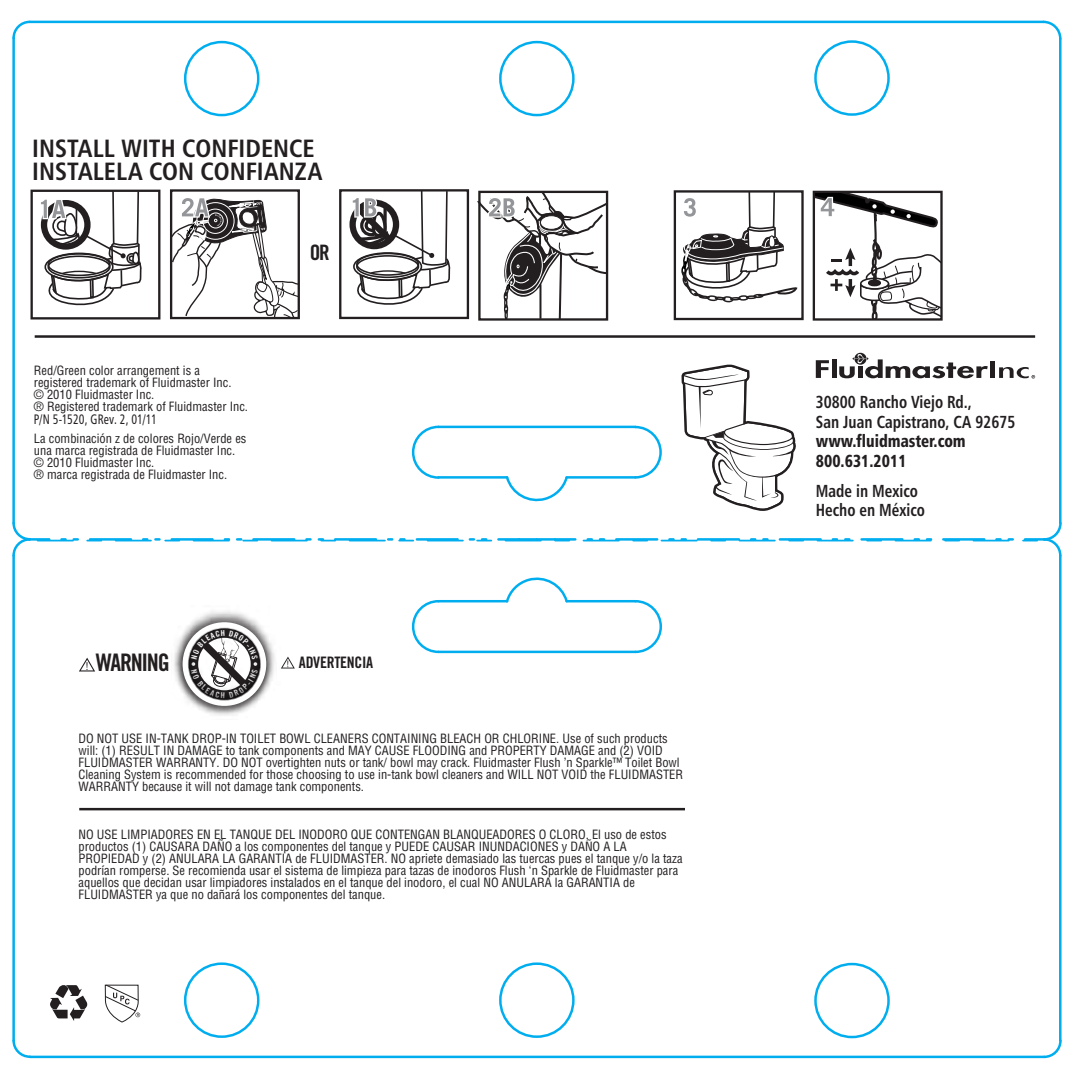
<style>
.page{position:relative;width:1078px;height:1070px;background:#fff}
.page>*{position:absolute;margin:0;border:0;box-sizing:border-box;transform-origin:0 0}
.t1{font:25px/22.5px "Humanist 777 BT Bold Condensed B";color:#231f20}
.t2{font:24.25px "Trade Gothic Bold Cond Twenty";letter-spacing:-.055em;color:#231f20}
.t3{font:21.25px "Trade Gothic Bold Cond Twenty";color:#231f20}
.t4{font:17.5px/19.8px "Humanist 777 BT Bold Condensed B";color:#231f20;scale:.9 1}
.t5{font:17.5px/19.8px "Humanist 777 BT Black Condensed B";color:#231f20;scale:.9 1}
.t6{font:15.75px "Trade Gothic Bold Cond Twenty";letter-spacing:-.02em;color:#231f20}
.t7{font:13.75px "Humanist 777 BT Roman Condensed B";letter-spacing:.005em;color:#231f20;scale:.85 1}
.t8{font:condensed 12.5px/12px "Helvetica";color:#231f20}
</style>
<div class="page">
<div style="left:30px;top:190px;width:130px;height:130px;border:2px solid #231f20"></div>
<svg style="left:104px;top:984px;width:36px;height:75px"></svg>
<svg style="left:50px;top:985px;width:38px;height:36px"></svg>
<hr style="left:79px;top:808px;width:606px;height:2px;background:#231f20">
<svg style="left:281px;top:657px;width:14px;height:12px"></svg>
<svg style="left:79px;top:658px;width:16px;height:14px"></svg>
<img style="left:174px;top:611px;width:101px;height:105px">
<hr style="left:29px;top:538px;width:20px;height:3px;background:#00aeef">
<hr style="left:30px;top:21px;width:1013px;height:2px;background:#00aeef">
<hr style="left:12px;top:38px;width:3px;height:485px;background:#00aeef">
<hr style="left:12px;top:556px;width:3px;height:485px;background:#00aeef">
<hr style="left:30px;top:1056px;width:1014px;height:2px;background:#00aeef">
<hr style="left:1059px;top:556px;width:2px;height:485px;background:#00aeef">
<hr style="left:1059px;top:39px;width:2px;height:484px;background:#00aeef">
<div style="left:499px;top:41px;width:75px;height:75px;border:2px solid #00aeef;border-radius:50%"></div>
<div style="left:814px;top:40px;width:75px;height:76px;border:2px solid #00aeef;border-radius:50%"></div>
<div style="left:184px;top:41px;width:75px;height:75px;border:2px solid #00aeef;border-radius:50%"></div>
<hr style="left:566px;top:600px;width:69px;height:2px;background:#00aeef">
<hr style="left:438px;top:600px;width:69px;height:2px;background:#00aeef">
<hr style="left:438px;top:651px;width:197px;height:2px;background:#00aeef">
<svg style="left:504px;top:577px;width:65px;height:26px"></svg>
<svg style="left:633px;top:600px;width:29px;height:54px"></svg>
<svg style="left:411px;top:600px;width:30px;height:54px"></svg>
<svg style="left:12px;top:20px;width:20px;height:21px"></svg>
<svg style="left:12px;top:521px;width:20px;height:37px"></svg>
<svg style="left:1040px;top:20px;width:22px;height:21px"></svg>
<div style="left:814px;top:963px;width:75px;height:75px;border:2px solid #00aeef;border-radius:50%"></div>
<div style="left:499px;top:962px;width:75px;height:76px;border:2px solid #00aeef;border-radius:50%"></div>
<div style="left:184px;top:962px;width:75px;height:76px;border:2px solid #00aeef;border-radius:50%"></div>
<svg style="left:12px;top:1038px;width:20px;height:21px"></svg>
<svg style="left:1041px;top:1038px;width:21px;height:21px"></svg>
<svg style="left:38px;top:105px;width:1024px;height:453px"></svg>
<svg style="left:182px;top:622px;width:84px;height:84px"></svg>
<h1 class="t1" style="left:32px;top:137px;width:291px">INSTALL WITH CONFIDENCE<br>INSTALELA CON CONFIANZA</h1>
<p class="t8" style="left:34px;top:364px;width:216px">Red/Green color arrangement is a registered trademark of Fluidmaster Inc.<br>© 2010 Fluidmaster Inc.<br>® Registered trademark of Fluidmaster Inc.</p>
<p class="t7" style="left:34px;top:411px;width:146px">P/N 5-1520, GRev. 2, 01/11</p>
<p class="t8" style="left:34px;top:432px;width:214px">La combinación z de colores Rojo/Verde es una marca registrada de Fluidmaster Inc. © 2010 Fluidmaster Inc.<br>® marca registrada de Fluidmaster Inc.</p>
<h3 class="t3" style="left:310px;top:239px;width:22px">OR</h3>
<h2 class="t2" style="left:96px;top:648px;width:75px">WARNING</h2>
<p class="t6" style="left:299px;top:653px;width:76px">ADVERTENCIA</p>
<p class="t8" style="left:79px;top:732px;width:606px">DO NOT USE IN-TANK DROP-IN TOILET BOWL CLEANERS CONTAINING BLEACH OR CHLORINE. Use of such products will: (1) RESULT IN DAMAGE to tank components and MAY CAUSE FLOODING and PROPERTY DAMAGE and (2) VOID FLUIDMASTER WARRANTY. DO NOT overtighten nuts or tank/ bowl may crack. Fluidmaster Flush ’n Sparkle™ Toilet Bowl Cleaning System is recommended for those choosing to use in-tank bowl cleaners and WILL NOT VOID the FLUIDMASTER WARRANTY because it will not damage tank components.</p>
<p class="t8" style="left:79px;top:828px;width:605px">NO USE LIMPIADORES EN EL TANQUE DEL INODORO QUE CONTENGAN BLANQUEADORES O CLORO. El uso de estos productos (1) CAUSARA DAÑO a los componentes del tanque y PUEDE CAUSAR INUNDACIONES y DAÑO A LA PROPIEDAD y (2) ANULARA LA GARANTIA de FLUIDMASTER. NO apriete demasiado las tuercas pues el tanque y/o la taza podrían romperse. Se recomienda usar el sistema de limpieza para tazas de inodoros Flush ‘n Sparkle de Fluidmaster para aquellos que decidan usar limpiadores instalados en el tanque del inodoro, el cual NO ANULARA la GARANTIA de FLUIDMASTER ya que no dañará los componentes del tanque.</p>
<h3 class="t4" style="left:815px;top:392px;width:223px">30800 Rancho Viejo Rd.,<br>San Juan Capistrano, CA 92675</h3>
<h3 class="t5" style="left:815px;top:431px;width:168px">www.fluidmaster.com<br>800.631.2011</h3>
<h3 class="t4" style="left:815px;top:480px;width:123px">Made in Mexico<br>Hecho en México</h3>
</div>
